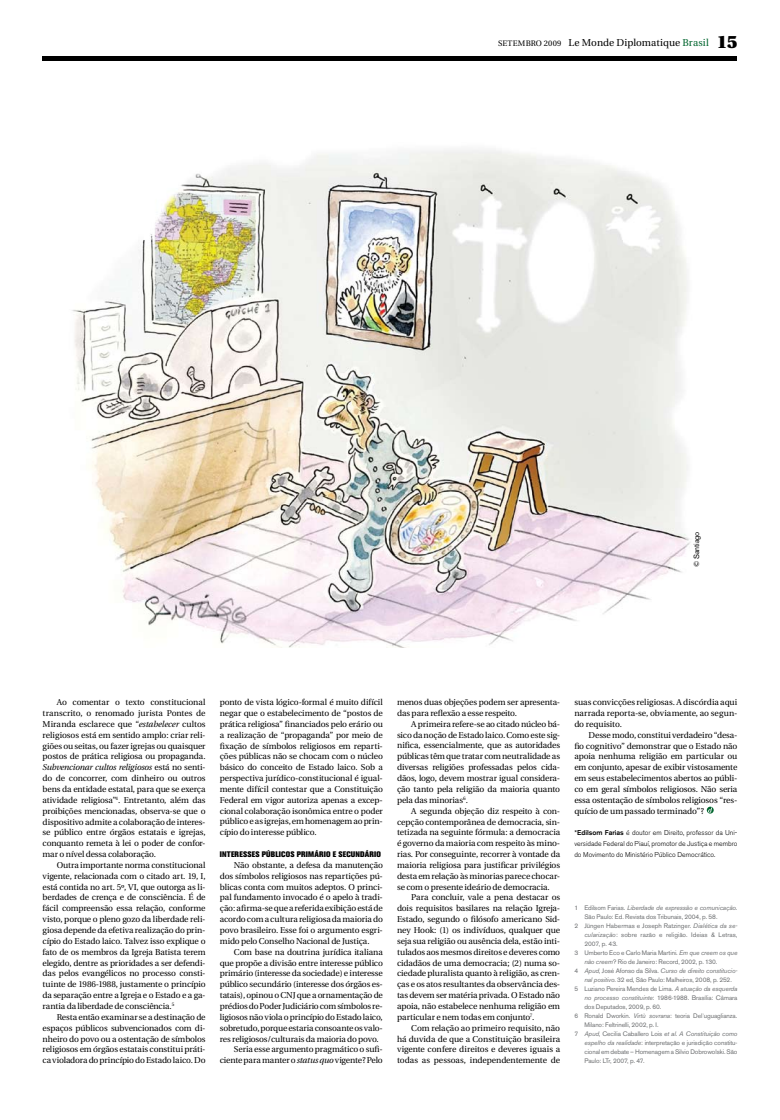
<style>
.page{position:relative;width:780px;height:1120px;background:#fff}
.page>*{position:absolute;margin:0;border:0;box-sizing:border-box;transform-origin:0 0}
.t1{font:10px "Utopia";color:#000}
.t2{font:8.5px/10.8px "Utopia";letter-spacing:-.015em;color:#000;text-align:justify}
.t3{font:800 8px "Akzidenz Grotesk BE";letter-spacing:.02em;color:#000}
.t4{font:7.5px "Akzidenz Grotesk BE";letter-spacing:-.01em;color:#000}
.t5{font:300 7px/10.9px "Akzidenz Grotesk BE";color:#000;text-align:justify}
.t6{font:6.5px "Akzidenz Grotesk BE";letter-spacing:-.01em;color:#6d6f71}
.t7{font:italic 6.5px "Akzidenz Grotesk BE";letter-spacing:-.015em;color:#6d6f71}
.s1{font-size:8px}
.s2{color:#00652e}
.s3{font-weight:900;font-size:17.9px}
.s4{font-style:italic}
.s5{font-weight:400}
.s6{font-weight:500}
.s7{font-style:normal}
</style>
<div class="page">
<hr style="left:43px;top:57px;width:694px;height:4px;background:#000">
<img style="left:72px;top:150px;width:619px;height:498px">
<svg style="left:706px;top:806px;width:7px;height:7px"></svg>
<svg style="left:708px;top:807px;width:4px;height:5px"></svg>
<p class="t1" style="left:498px;top:37px;width:241px"><span class="s1">setembrO 2009</span> Le Monde Diplomatique <span class="s2">Brasil</span> <span class="s3">15</span></p>
<p class="t4" style="left:692px;top:567px;width:37px;rotate:-90deg">© Santiago</p>
<p class="t2" style="left:43px;top:697px;width:165px;text-indent:14px">Ao comentar o texto constitucional transcrito, o renomado jurista Pontes de Miranda esclarece que “<span class="s4">estabelecer</span> cultos religiosos está em sentido amplo: criar reli&shy;giões ou seitas, ou fazer igrejas ou quaisquer postos de prática religiosa ou propaganda.<br><span class="s4">Subvencionar cultos religiosos</span> está no senti&shy;do de concorrer, com dinheiro ou outros bens da entidade estatal, para que se exerça atividade religiosa”<sup>4</sup>. Entretanto, além das proibições mencionadas, observa-se que o dispositivo admite a colaboração de interes&shy;se público entre órgãos estatais e igrejas, conquanto remeta à lei o poder de confor&shy;mar o nível dessa colaboração.</p>
<p class="t2" style="left:43px;top:860px;width:165px;text-indent:14px">Outra importante norma constitucional vigente, relacionada com o citado art. 19, I, está contida no art. 5º, VI, que outorga as li&shy;berdades de crença e de consciência. É de fácil compreensão essa relação, conforme visto, porque o pleno gozo da liberdade reli&shy;giosa depende da efetiva realização do prin&shy;cípio do Estado laico. Talvez isso explique o fato de os membros da Igreja Batista terem elegido, dentre as prioridades a ser defendi&shy;das pelos evangélicos no processo consti&shy;tuinte de 1986-1988, justamente o princípio da separação entre a Igreja e o Estado e a ga&shy;rantia da liberdade de consciência.<sup>5</sup></p>
<p class="t2" style="left:43px;top:1011px;width:164px;text-indent:14px">Resta então examinar se a destinação de espaços públicos subvencionados com di&shy;nheiro do povo ou a ostentação de símbolos religiosos em órgãos estatais constitui práti&shy;ca violadora do princípio do Estado laico. Do</p>
<p class="t2" style="left:220px;top:697px;width:165px">ponto de vista lógico-formal é muito difícil negar que o estabelecimento de “postos de prática religiosa” financiados pelo erário ou a realização de “propaganda” por meio de fixação de símbolos religiosos em reparti&shy;ções públicas não se chocam com o núcleo básico do conceito de Estado laico. Sob a perspectiva jurídico-constitucional é igual&shy;mente difícil contestar que a Constituição Federal em vigor autoriza apenas a excep&shy;cional colaboração isonômica entre o poder público e as igrejas, em homenagem ao prin&shy;cípio do interesse público.</p>
<p class="t3" style="left:220px;top:849px;width:163px">INTERESSES PÚBLICOS PRIMÁRIO E SECUNDÁRIO</p>
<p class="t2" style="left:220px;top:860px;width:165px;text-indent:14px">Não obstante, a defesa da manutenção dos símbolos religiosos nas repartições pú&shy;blicas conta com muitos adeptos. O princi&shy;pal fundamento invocado é o apelo à tradi&shy;ção: afirma-se que a referida exibição está de acordo com a cultura religiosa da maioria do povo brasileiro. Esse foi o argumento esgri&shy;mido pelo Conselho Nacional de Justiça.</p>
<p class="t2" style="left:234px;top:946px;width:150px">Com base na doutrina jurídica italiana</p>
<p class="t2" style="left:220px;top:957px;width:165px">que propõe a divisão entre interesse público</p>
<p class="t2" style="left:220px;top:968px;width:164px">primário (interesse da sociedade) e interesse</p>
<p class="t2" style="left:220px;top:979px;width:164px">público secundário (interesse dos órgãos es-</p>
<p class="t2" style="left:220px;top:990px;width:164px">tatais), opinou o CNJ que a ornamentação de</p>
<p class="t2" style="left:220px;top:1001px;width:164px">prédios do Poder Judiciário com símbolos re-</p>
<p class="t2" style="left:220px;top:1011px;width:164px">ligiosos não viola o princípio do Estado laico,</p>
<p class="t2" style="left:220px;top:1022px;width:164px">sobretudo, porque estaria consoante os valo-</p>
<p class="t2" style="left:220px;top:1033px;width:161px">res religiosos/culturais da maioria do povo.</p>
<p class="t2" style="left:234px;top:1044px;width:150px">Seria esse argumento pragmático o sufi-</p>
<p class="t2" style="left:220px;top:1055px;width:164px">ciente para manter o <span class="s4">status quo</span> vigente? Pelo</p>
<p class="t2" style="left:397px;top:697px;width:164px">menos duas objeções podem ser apresenta&shy;das para reflexão a esse respeito.</p>
<p class="t2" style="left:397px;top:718px;width:165px;text-indent:14px">A primeira refere-se ao citado núcleo bá&shy;sico da noção de Estado laico. Como este sig&shy;nifica, essencialmente, que as autoridades públicas têm que tratar com neutralidade as diversas religiões professadas pelos cida&shy;dãos, logo, devem mostrar igual considera&shy;ção tanto pela religião da maioria quanto pela das minorias<sup>6</sup>.</p>
<p class="t2" style="left:397px;top:805px;width:164px;text-indent:14px">A segunda objeção diz respeito à con&shy;cepção contemporânea de democracia, sin&shy;tetizada na seguinte fórmula: a democracia é governo da maioria com respeito às mino&shy;rias. Por conseguinte, recorrer à vontade da maioria religiosa para justificar privilégios desta em relação às minorias parece chocar&shy;se com o presente ideário de democracia.</p>
<p class="t2" style="left:397px;top:892px;width:165px;text-indent:14px">Para concluir, vale a pena destacar os dois requisitos basilares na relação Igreja-Estado, segundo o filósofo americano Sid&shy;ney Hook: (1) os indivíduos, qualquer que seja sua religião ou ausência dela, estão inti&shy;tulados aos mesmos direitos e deveres como cidadãos de uma democracia; (2) numa so&shy;ciedade pluralista quanto à religião, as cren&shy;ças e os atos resultantes da observância des&shy;tas devem ser matéria privada. O Estado não apoia, não estabelece nenhuma religião em particular e nem todas em conjunto<sup>7</sup>.</p>
<p class="t2" style="left:397px;top:1022px;width:165px;text-indent:14px">Com relação ao primeiro requisito, não há duvida de que a Constituição brasileira vigente confere direitos e deveres iguais a todas as pessoas, independentemente de</p>
<p class="t2" style="left:574px;top:697px;width:164px">suas convicções religiosas. A discórdia aqui narrada reporta-se, obviamente, ao segun&shy;do requisito.</p>
<p class="t2" style="left:574px;top:729px;width:165px;text-indent:14px">Desse modo, constitui verdadeiro “desa&shy;fio cognitivo” demonstrar que o Estado não apoia nenhuma religião em particular ou em conjunto, apesar de exibir vistosamente em seus estabelecimentos abertos ao públi&shy;co em geral símbolos religiosos. Não seria essa ostentação de símbolos religiosos “res&shy;quício de um passado terminado”?</p>
<p class="t5" style="left:574px;top:827px;width:164px"><span class="s5">*</span><span class="s6">Edilsom Farias</span> é doutor em Direito, professor da Uni&shy;versidade Federal do Piauí, promotor de Justiça e membro do Movimento do Ministério Público Democrático.</p>
<p class="t7" style="left:574px;top:904px;width:164px"><span class="s7">1 Edilsom Farias.</span> Liberdade de expressão e comunicação<span class="s7">.</span></p>
<p class="t6" style="left:584px;top:913px;width:135px">São Paulo: Ed. Revista dos Tribunais, 2004, p. 58.</p>
<p class="t6" style="left:574px;top:922px;width:164px">2 Jüngen Habermas e Joseph Ratzinger. <span class="s4">Dialética da se-</span></p>
<p class="t6" style="left:584px;top:931px;width:154px"><span class="s4">cularização</span>: sobre razão e religião. Ideias &amp; Letras,</p>
<p class="t6" style="left:584px;top:940px;width:35px">2007, p. 43.</p>
<p class="t6" style="left:574px;top:949px;width:164px">3 Umberto Eco e Carlo Maria Martini. <span class="s4">Em que creem os que</span></p>
<p class="t6" style="left:584px;top:958px;width:134px"><span class="s4">não creem</span>? Rio de Janeiro: Record, 2002, p. 130.</p>
<p class="t7" style="left:574px;top:967px;width:164px"><span class="s7">4</span> Apud<span class="s7">, José Afonso da Silva.</span> Curso de direito constitucio-</p>
<p class="t6" style="left:584px;top:976px;width:149px"><span class="s4">nal positivo</span>. 32 ed, São Paulo: Malheiros, 2008, p. 252.</p>
<p class="t6" style="left:574px;top:985px;width:164px">5 Luziano Pereira Mendes de Lima. <span class="s4">A atuação da esquerda</span></p>
<p class="t6" style="left:584px;top:994px;width:154px"><span class="s4">no processo constituinte</span>: 1986-1988. Brasília: Câmara</p>
<p class="t6" style="left:584px;top:1003px;width:79px">dos Deputados, 2009, p. 60.</p>
<p class="t6" style="left:574px;top:1012px;width:164px">6 Ronald Dworkin. <span class="s4">Virtù sovrana</span>: teoria Del`uguaglianza.</p>
<p class="t6" style="left:584px;top:1021px;width:76px">Milano: Feltrinelli, 2002, p. I.</p>
<p class="t7" style="left:574px;top:1030px;width:164px"><span class="s7">7</span> Apud<span class="s7">, Cecilia Caballero Lois</span> et al. A Constituição como</p>
<p class="t6" style="left:584px;top:1039px;width:154px"><span class="s4">espelho da realidade</span>: interpretação e jurisdição constitu-</p>
<p class="t6" style="left:584px;top:1048px;width:154px">cional em debate – Homenagem a Silvio Dobrowolski. São</p>
<p class="t6" style="left:584px;top:1057px;width:62px">Paulo: LTr, 2007, p. 47.</p>
</div>
